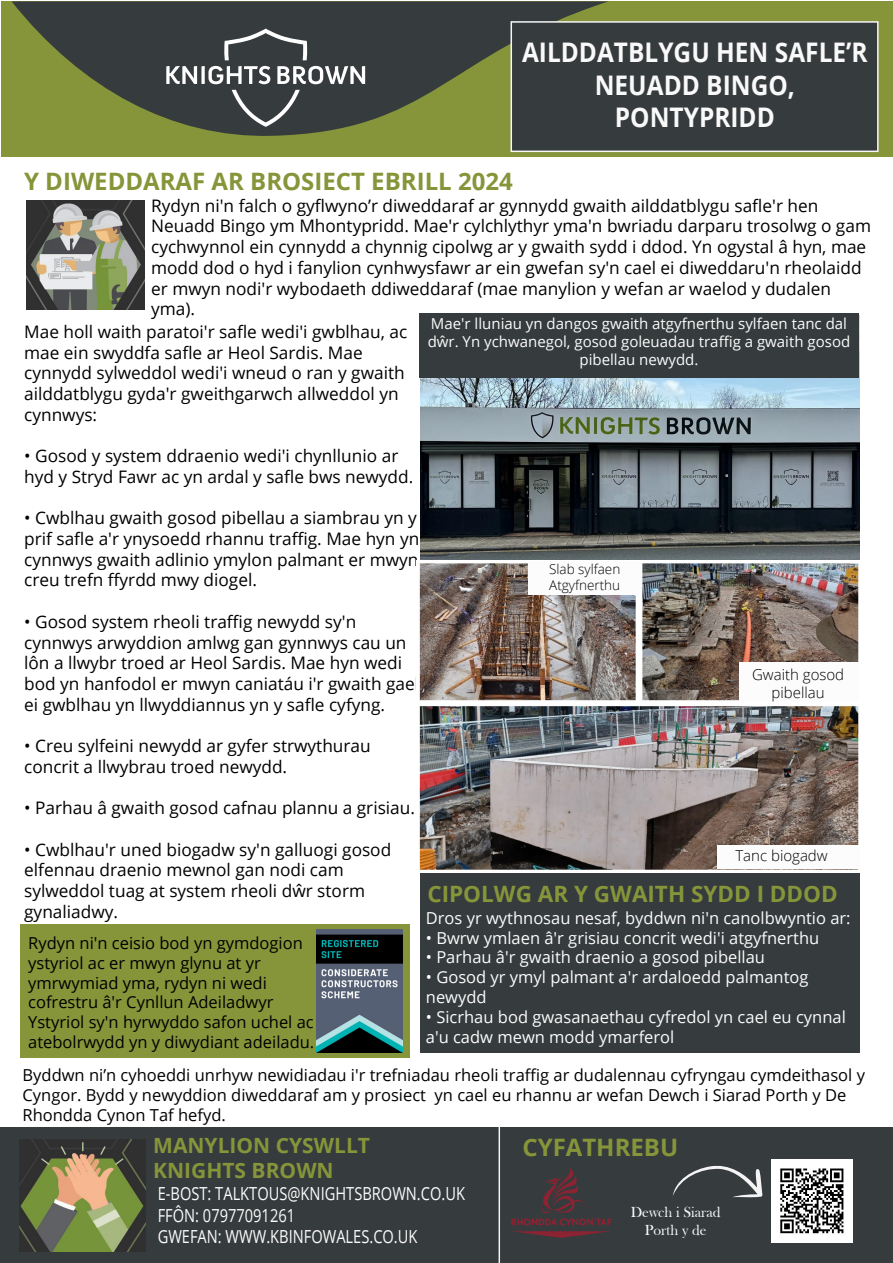
<style>
.page{position:relative;width:893px;height:1263px;background:#fff}
.page>*{position:absolute;margin:0;border:0;box-sizing:border-box;transform-origin:0 0}
.t1{font:700 27px/32.4px "Open Sans";color:#f9f9f9;text-align:center;scale:.91 1}
.t2{font:700 24px "Open Sans";color:#869539}
.t3{font:700 22.5px "Open Sans";color:#869539}
.t4{font:700 21px/25.2px "Open Sans";color:#869539}
.t5{font:18px/21.6px "Open Sans";color:#fcfcfc;scale:.81 1}
.t6{font:17.25px/20.7px "Open Sans";color:#000}
.t7{font:16.5px/19.8px "Open Sans";color:#000}
.t8{font:16.5px/19.8px "Open Sans";color:#fcfcfc}
.t9{font:15px/18px "Open Sans";color:#fcfcfc;text-align:center}
.t10{font:300 15px/18px "Open Sans";color:#000;text-align:center}
.t11{font:15px/18px "Bask Old Face";color:#f7f8fc;text-align:center}
.t12{font:300 13.5px/16.2px "Open Sans";color:#000}
</style>
<div class="page">
<div style="left:1px;top:1px;width:892px;height:156px;background:#869539"></div>
<svg style="left:12px;top:1px;width:596px;height:135px;fill:#363b3d"></svg>
<div style="left:510px;top:21px;width:369px;height:131px;background:#363b3d;border:2px solid #f7f6f6"></div>
<svg style="left:232px;top:90px;width:68px;height:37px;background:#535859"></svg>
<svg style="left:166px;top:66px;width:104px;height:18px;background:#8d9091"></svg>
<svg style="left:277px;top:66px;width:88px;height:18px;background:#999b9c"></svg>
<svg style="left:224px;top:29px;width:84px;height:31px;background:#595d5f"></svg>
<div style="left:0;top:1127px;width:893px;height:136px;background:#363b3d"></div>
<img style="left:19px;top:1139px;width:126px;height:112px">
<svg style="left:554px;top:1231px;width:56px;height:7px"></svg>
<svg style="left:554px;top:1167px;width:57px;height:58px"></svg>
<img style="left:26px;top:200px;width:119px;height:109px">
<div style="left:420px;top:872px;width:439px;height:181px;background:#363b3d"></div>
<div style="left:21px;top:924px;width:389px;height:133px;background:#869539"></div>
<img style="left:316px;top:930px;width:87px;height:122px">
<img style="left:771px;top:1160px;width:82px;height:83px">
<svg style="left:673px;top:1165px;width:90px;height:33px"></svg>
<img style="left:420px;top:378px;width:439px;height:182px">
<div style="left:420px;top:313px;width:439px;height:65px;background:#363b3d"></div>
<img style="left:498px;top:1126px;width:56px;height:137px">
<img style="left:419px;top:563px;width:440px;height:307px">
<div style="left:717px;top:846px;width:142px;height:23px;background:#fcfcfc"></div>
<div style="left:529px;top:560px;width:112px;height:34px;background:#fcfcfc"></div>
<div style="left:738px;top:662px;width:120px;height:39px;background:#fcfcfc"></div>
<h1 class="t1" style="left:522px;top:36px;width:381px">AILDDATBLYGU HEN SAFLE’R<br>NEUADD BINGO,<br>PONTYPRIDD</h1>
<h2 class="t2" style="left:24px;top:164px;width:490px">Y DIWEDDARAF AR BROSIECT EBRILL 2024</h2>
<p class="t6" style="left:151px;top:195px;width:721px">Rydyn ni'n falch o gyflwyno’r diweddaraf ar gynnydd gwaith ailddatblygu safle'r hen Neuadd Bingo ym Mhontypridd. Mae'r cylchlythyr yma'n bwriadu darparu trosolwg o gam cychwynnol ein cynnydd a chynnig cipolwg ar y gwaith sydd i ddod. Yn ogystal â hyn, mae modd dod o hyd i fanylion cynhwysfawr ar ein gwefan sy'n cael ei diweddaru'n rheolaidd er mwyn nodi'r wybodaeth ddiweddaraf (mae manylion y wefan ar waelod y dudalen yma).</p>
<p class="t9" style="left:428px;top:315px;width:424px">Mae'r lluniau yn dangos gwaith atgyfnerthu sylfaen tanc dal dŵr. Yn ychwanegol, gosod goleuadau traffig a gwaith gosod pibellau newydd.</p>
<p class="t6" style="left:24px;top:321px;width:385px">Mae holl waith paratoi'r safle wedi'i gwblhau, ac mae ein swyddfa safle ar Heol Sardis. Mae cynnydd sylweddol wedi'i wneud o ran y gwaith ailddatblygu gyda'r gweithgarwch allweddol yn cynnwys:</p>
<p class="t6" style="left:24px;top:445px;width:391px">• Gosod y system ddraenio wedi'i chynllunio ar hyd y Stryd Fawr ac yn ardal y safle bws newydd.</p>
<p class="t6" style="left:24px;top:507px;width:397px">• Cwblhau gwaith gosod pibellau a siambrau yn y prif safle a'r ynysoedd rhannu traffig. Mae hyn yn cynnwys gwaith adlinio ymylon palmant er mwyn creu trefn ffyrdd mwy diogel.</p>
<p class="t6" style="left:24px;top:611px;width:397px">• Gosod system rheoli traffig newydd sy'n cynnwys arwyddion amlwg gan gynnwys cau un lôn a llwybr troed ar Heol Sardis. Mae hyn wedi bod yn hanfodol er mwyn caniatáu i'r gwaith gael ei gwblhau yn llwyddiannus yn y safle cyfyng.</p>
<p class="t6" style="left:24px;top:735px;width:348px">• Creu sylfeini newydd ar gyfer strwythurau concrit a llwybrau troed newydd.</p>
<p class="t6" style="left:24px;top:797px;width:392px">• Parhau â gwaith gosod cafnau plannu a grisiau.</p>
<p class="t6" style="left:24px;top:838px;width:369px">• Cwblhau'r uned biogadw sy'n galluogi gosod elfennau draenio mewnol gan nodi cam sylweddol tuag at system rheoli dŵr storm gynaliadwy.</p>
<p class="t12" style="left:549px;top:561px;width:73px">Slab sylfaen<br>Atgyfnerthu</p>
<p class="t10" style="left:752px;top:665px;width:94px">Gwaith gosod pibellau</p>
<p class="t10" style="left:735px;top:846px;width:94px">Tanc biogadw</p>
<h3 class="t3" style="left:427px;top:878px;width:412px">CIPOLWG AR Y GWAITH SYDD I DDOD</h3>
<p class="t8" style="left:426px;top:907px;width:426px">Dros yr wythnosau nesaf, byddwn ni'n canolbwyntio ar:</p>
<p class="t8" style="left:426px;top:927px;width:395px">• Bwrw ymlaen â'r grisiau concrit wedi'i atgyfnerthu</p>
<p class="t8" style="left:426px;top:947px;width:341px">• Parhau â'r gwaith draenio a gosod pibellau</p>
<p class="t8" style="left:426px;top:967px;width:384px">• Gosod yr ymyl palmant a'r ardaloedd palmantog newydd</p>
<p class="t8" style="left:426px;top:1006px;width:421px">• Sicrhau bod gwasanaethau cyfredol yn cael eu cynnal a'u cadw mewn modd ymarferol</p>
<p class="t7" style="left:28px;top:933px;width:288px">Rydyn ni'n ceisio bod yn gymdogion ystyriol ac er mwyn glynu at yr ymrwymiad yma, rydyn ni wedi cofrestru â'r Cynllun Adeiladwyr Ystyriol sy'n hyrwyddo safon uchel ac atebolrwydd yn y diwydiant adeiladu.</p>
<p class="t7" style="left:23px;top:1065px;width:844px">Byddwn ni’n cyhoeddi unrhyw newidiadau i'r trefniadau rheoli traffig ar dudalennau cyfryngau cymdeithasol y<br>Cyngor. Bydd y newyddion diweddaraf am y prosiect yn cael eu rhannu ar wefan Dewch i Siarad Porth y De<br>Rhondda Cynon Taf hefyd.</p>
<h2 class="t2" style="left:522px;top:1131px;width:157px">CYFATHREBU</h2>
<p class="t4" style="left:153px;top:1132px;width:218px">MANYLION CYSWLLT<br>KNIGHTS BROWN</p>
<p class="t5" style="left:158px;top:1182px;width:381px">E-BOST: TALKTOUS@KNIGHTSBROWN.CO.UK<br>FFÔN: 07977091261<br>GWEFAN: WWW.KBINFOWALES.CO.UK</p>
<p class="t11" style="left:631px;top:1203px;width:92px">Dewch i Siarad<br>Porth y de</p>
</div>
